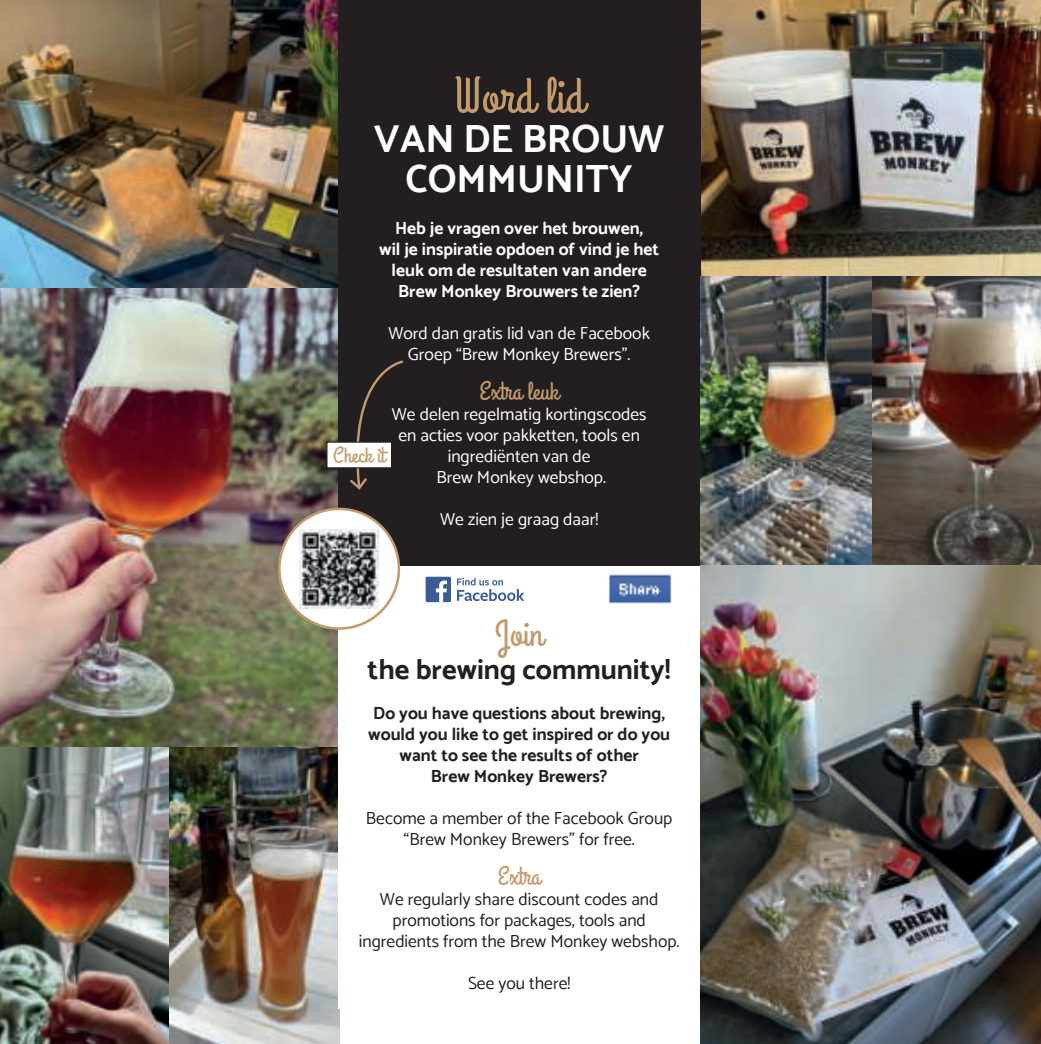
<style>
.page{position:relative;width:1041px;height:1044px;background:#fff}
.page>*{position:absolute;margin:0;border:0;box-sizing:border-box;transform-origin:0 0}
.t1{font:50.75px "Grand Hotel";color:#c39a6b}
.t2{font:700 39.2px/40.2px "Catamaran";color:#fff;text-align:center}
.t3{font:36.75px "Grand Hotel";color:#c39a6b}
.t4{font:700 28.35px "Catamaran";color:#231f20}
.t5{font:25.38px "Grand Hotel";color:#c39a6b}
.t6{font:21.88px "Grand Hotel";color:#c39a6b}
.t7{font:17.5px/21px "Catamaran";color:#231f20;text-align:center}
.t8{font:17.5px/21px "Catamaran";color:#fff;text-align:center}
.t9{font:700 17.5px/21px "Catamaran";color:#fff;text-align:center}
.t10{font:700 17.5px/21px "Catamaran";color:#231f20;text-align:center}
</style>
<div class="page">
<img style="left:700px;top:0;width:340px;height:277px">
<img style="left:0;top:0;width:339px;height:1043px">
<div style="left:338px;top:0;width:362px;height:565px;background:#231f20"></div>
<div style="left:338px;top:565px;width:362px;height:443px;background:#fff"></div>
<svg style="left:350px;top:360px;width:54px;height:130px"></svg>
<div style="left:327px;top:442px;width:64px;height:25px;background:#fff"></div>
<div style="left:327px;top:442px;width:65px;height:26px;border:1px solid #231f20"></div>
<img style="left:871px;top:277px;width:169px;height:288px">
<img style="left:700px;top:277px;width:171px;height:288px">
<img style="left:700px;top:565px;width:340px;height:478px">
<svg style="left:457px;top:577px;width:67px;height:24px"></svg>
<div style="left:425px;top:576px;width:26px;height:26px;background:#3c5b99"></div>
<svg style="left:436px;top:580px;width:11px;height:22px"></svg>
<div style="left:279px;top:508px;width:120px;height:120px;background:#fff;border-radius:50%"></div>
<img style="left:299px;top:529px;width:79px;height:79px">
<div style="left:278px;top:507px;width:122px;height:122px;border:3px solid #c39a6b;border-radius:50%"></div>
<img style="left:609px;top:574px;width:63px;height:30px">
<h1 class="t1" style="left:454px;top:73px;width:132px">Word lid</h1>
<h2 class="t2" style="left:374px;top:119px;width:292px">VAN DE BROUW<br>COMMUNITY</h2>
<p class="t9" style="left:379px;top:218px;width:281px">Heb je vragen over het brouwen,<br>wil je inspiratie opdoen of vind je het leuk om de resultaten van andere<br>Brew Monkey Brouwers te zien?</p>
<p class="t8" style="left:388px;top:323px;width:263px">Word dan gratis lid van de Facebook<br>Groep “Brew Monkey Brewers”.</p>
<h3 class="t5" style="left:479px;top:379px;width:81px">Extra leuk</h3>
<p class="t8" style="left:392px;top:403px;width:256px">We delen regelmatig kortingscodes en acties voor pakketten, tools en ingrediënten van de<br>Brew Monkey webshop.</p>
<p class="t8" style="left:440px;top:508px;width:160px">We zien je graag daar!</p>
<p class="t6" style="left:333px;top:445px;width:54px">Check it</p>
<h3 class="t3" style="left:495px;top:616px;width:49px">Join</h3>
<h3 class="t4" style="left:367px;top:653px;width:304px">the brewing community!</h3>
<p class="t10" style="left:368px;top:702px;width:303px">Do you have questions about brewing, would you like to get inspired or do you want to see the results of other<br>Brew Monkey Brewers?</p>
<p class="t7" style="left:366px;top:808px;width:308px">Become a member of the Facebook Group “Brew Monkey Brewers” for free.</p>
<h3 class="t5" style="left:498px;top:864px;width:44px">Extra</h3>
<p class="t7" style="left:359px;top:888px;width:322px">We regularly share discount codes and promotions for packages, tools and ingredients from the Brew Monkey webshop.</p>
<p class="t7" style="left:468px;top:972px;width:104px">See you there!</p>
</div>
